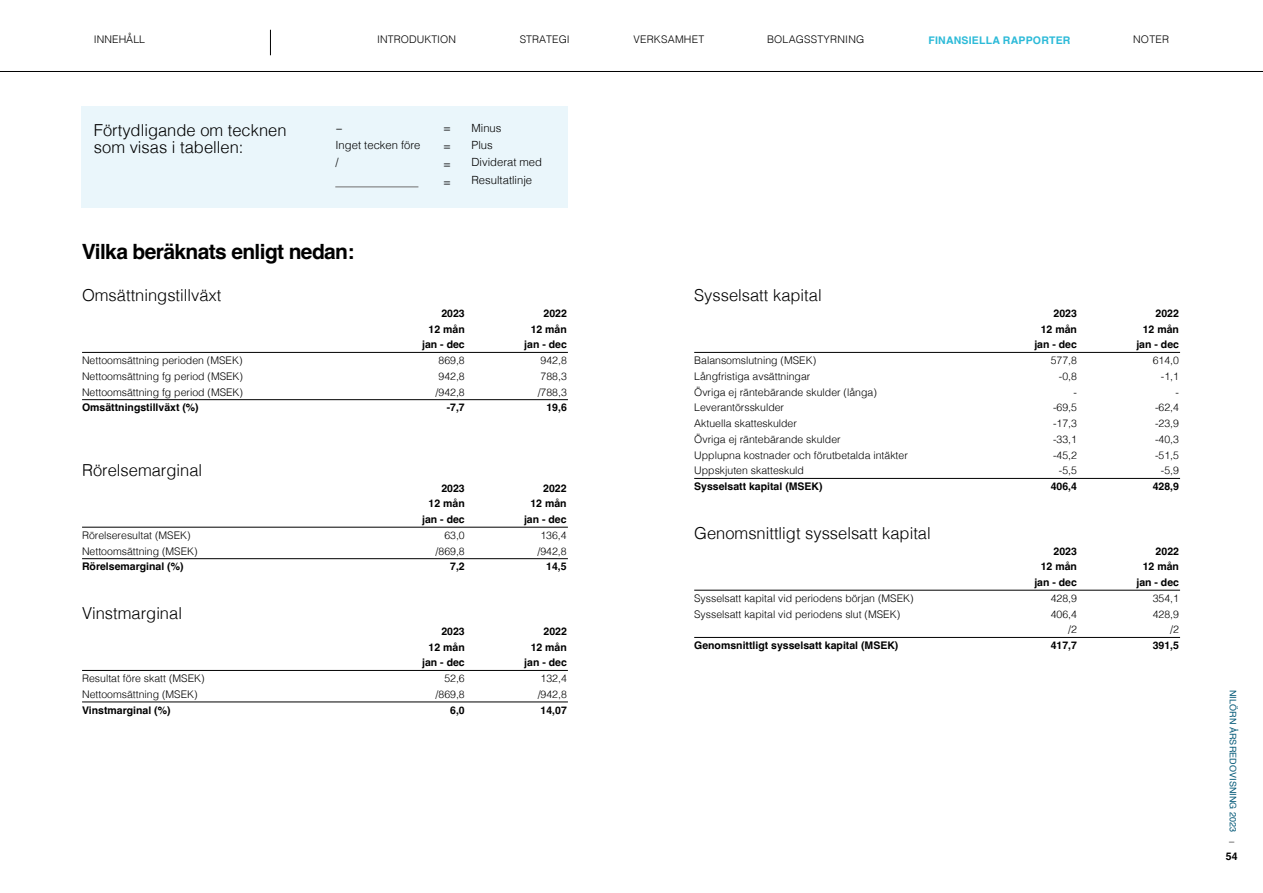
<style>
.page{position:relative;width:1263px;height:893px;background:#fff}
.page>*{position:absolute;margin:0;border:0;box-sizing:border-box;transform-origin:0 0}
.t1{font:700 21px "Helvetica";letter-spacing:-.03em;color:#000}
.t2{font:300 16.5px/17.2px "Helvetica";color:#000}
.t3{font:300 12px/18px "Helvetica";color:#000;text-align:justify}
.t4{font:300 11.25px/17.2px "Helvetica";color:#000}
.t5{font:300 10.5px "Helvetica";color:#000}
.t6{font:700 10.5px "Helvetica";color:#000}
.t7{font:300 10.5px "Helvetica";letter-spacing:.02em;color:#000}
.t8{font:700 10.5px "Helvetica";letter-spacing:.02em;color:#2cbad8}
.t9{font:9px "Helvetica";letter-spacing:.01em;color:#005776}
</style>
<div class="page">
<hr style="left:0;top:71px;width:1263px;height:1px;background:#000">
<svg style="left:270px;top:30px;width:1px;height:25px"></svg>
<hr style="left:82px;top:352px;width:486px;height:1px;background:#000">
<hr style="left:82px;top:399px;width:486px;height:1px;background:#000">
<hr style="left:82px;top:527px;width:486px;height:1px;background:#000">
<hr style="left:82px;top:558px;width:486px;height:1px;background:#000">
<hr style="left:82px;top:670px;width:486px;height:1px;background:#000">
<hr style="left:82px;top:702px;width:486px;height:1px;background:#000">
<hr style="left:694px;top:352px;width:486px;height:1px;background:#000">
<hr style="left:694px;top:478px;width:486px;height:1px;background:#000">
<hr style="left:694px;top:590px;width:486px;height:1px;background:#000">
<hr style="left:694px;top:637px;width:486px;height:1px;background:#000">
<div style="left:82px;top:106px;width:486px;height:102px;background:#eaf6fb"></div>
<hr style="left:335px;top:187px;width:83px;height:1px;background:#706f6f">
<p class="t5" style="left:94px;top:31px;width:53px">INNEHÅLL</p>
<p class="t5" style="left:377px;top:30px;width:80px">INTRODUKTION</p>
<p class="t5" style="left:520px;top:30px;width:51px">STRATEGI</p>
<p class="t7" style="left:633px;top:31px;width:72px">VERKSAMHET</p>
<p class="t7" style="left:767px;top:31px;width:99px">BOLAGSSTYRNING</p>
<p class="t8" style="left:928px;top:34px;width:144px">FINANSIELLA RAPPORTER</p>
<p class="t5" style="left:1133px;top:31px;width:37px">NOTER</p>
<h2 class="t2" style="left:94px;top:120px;width:194px">Förtydligande om tecknen som visas i tabellen:</h2>
<p class="t4" style="left:335px;top:118px;width:87px">−<br>Inget tecken före /</p>
<p class="t3" style="left:443px;top:118px;width:9px">= = = =</p>
<p class="t4" style="left:471px;top:118px;width:72px">Minus<br>Plus<br>Dividerat med<br>Resultatlinje</p>
<h1 class="t1" style="left:82px;top:238px;width:274px">Vilka beräknats enligt nedan:</h1>
<h2 class="t2" style="left:82px;top:285px;width:141px">Omsättningstillväxt</h2>
<p class="t6" style="left:441px;top:307px;width:25px">2023</p>
<p class="t6" style="left:543px;top:307px;width:25px">2022</p>
<p class="t6" style="left:429px;top:323px;width:38px">12 mån</p>
<p class="t6" style="left:531px;top:323px;width:38px">12 mån</p>
<p class="t6" style="left:422px;top:338px;width:44px">jan - dec</p>
<p class="t6" style="left:524px;top:338px;width:44px">jan - dec</p>
<p class="t5" style="left:82px;top:351px;width:162px">Nettoomsättning perioden (MSEK)</p>
<p class="t5" style="left:438px;top:351px;width:28px">869,8</p>
<p class="t5" style="left:541px;top:351px;width:28px">942,8</p>
<p class="t5" style="left:82px;top:367px;width:163px">Nettoomsättning fg period (MSEK)</p>
<p class="t5" style="left:438px;top:367px;width:28px">942,8</p>
<p class="t5" style="left:541px;top:367px;width:28px">788,3</p>
<p class="t5" style="left:82px;top:383px;width:163px">Nettoomsättning fg period (MSEK)</p>
<p class="t5" style="left:436px;top:383px;width:31px">/942,8</p>
<p class="t5" style="left:538px;top:383px;width:31px">/788,3</p>
<p class="t6" style="left:82px;top:401px;width:118px">Omsättningstillväxt (%)</p>
<p class="t6" style="left:447px;top:401px;width:20px">-7,7</p>
<p class="t6" style="left:546px;top:401px;width:22px">19,6</p>
<h2 class="t2" style="left:82px;top:460px;width:122px">Rörelsemarginal</h2>
<p class="t6" style="left:441px;top:482px;width:25px">2023</p>
<p class="t6" style="left:543px;top:482px;width:25px">2022</p>
<p class="t6" style="left:429px;top:497px;width:38px">12 mån</p>
<p class="t6" style="left:530px;top:497px;width:38px">12 mån</p>
<p class="t6" style="left:422px;top:513px;width:44px">jan - dec</p>
<p class="t6" style="left:524px;top:513px;width:44px">jan - dec</p>
<p class="t5" style="left:82px;top:526px;width:110px">Rörelseresultat (MSEK)</p>
<p class="t5" style="left:444px;top:526px;width:22px">63,0</p>
<p class="t5" style="left:540px;top:526px;width:28px">136,4</p>
<p class="t5" style="left:82px;top:542px;width:117px">Nettoomsättning (MSEK)</p>
<p class="t5" style="left:436px;top:542px;width:31px">/869,8</p>
<p class="t5" style="left:537px;top:542px;width:31px">/942,8</p>
<p class="t6" style="left:82px;top:560px;width:103px">Rörelsemarginal (%)</p>
<p class="t6" style="left:450px;top:560px;width:16px">7,2</p>
<p class="t6" style="left:546px;top:560px;width:22px">14,5</p>
<h2 class="t2" style="left:82px;top:603px;width:101px">Vinstmarginal</h2>
<p class="t6" style="left:441px;top:625px;width:25px">2023</p>
<p class="t6" style="left:543px;top:625px;width:25px">2022</p>
<p class="t6" style="left:429px;top:641px;width:38px">12 mån</p>
<p class="t6" style="left:531px;top:641px;width:38px">12 mån</p>
<p class="t6" style="left:422px;top:656px;width:44px">jan - dec</p>
<p class="t6" style="left:524px;top:656px;width:44px">jan - dec</p>
<p class="t5" style="left:82px;top:669px;width:124px">Resultat före skatt (MSEK)</p>
<p class="t5" style="left:444px;top:669px;width:22px">52,6</p>
<p class="t5" style="left:541px;top:669px;width:28px">132,4</p>
<p class="t5" style="left:82px;top:685px;width:117px">Nettoomsättning (MSEK)</p>
<p class="t5" style="left:436px;top:685px;width:31px">/869,8</p>
<p class="t5" style="left:538px;top:685px;width:31px">/942,8</p>
<p class="t6" style="left:82px;top:704px;width:90px">Vinstmarginal (%)</p>
<p class="t6" style="left:450px;top:704px;width:16px">6,0</p>
<p class="t6" style="left:541px;top:704px;width:28px">14,07</p>
<h2 class="t2" style="left:694px;top:285px;width:129px">Sysselsatt kapital</h2>
<p class="t6" style="left:1053px;top:307px;width:25px">2023</p>
<p class="t6" style="left:1155px;top:307px;width:25px">2022</p>
<p class="t6" style="left:1041px;top:323px;width:38px">12 mån</p>
<p class="t6" style="left:1143px;top:323px;width:38px">12 mån</p>
<p class="t6" style="left:1034px;top:338px;width:44px">jan - dec</p>
<p class="t6" style="left:1136px;top:338px;width:44px">jan - dec</p>
<p class="t5" style="left:694px;top:351px;width:123px">Balansomslutning (MSEK)</p>
<p class="t5" style="left:1051px;top:351px;width:28px">577,8</p>
<p class="t5" style="left:1153px;top:351px;width:28px">614,0</p>
<p class="t5" style="left:694px;top:367px;width:118px">Långfristiga avsättningar</p>
<p class="t5" style="left:1059px;top:367px;width:20px">-0,8</p>
<p class="t5" style="left:1161px;top:367px;width:20px">-1,1</p>
<p class="t5" style="left:694px;top:383px;width:184px">Övriga ej räntebärande skulder (långa)</p>
<p class="t5" style="left:1073px;top:383px;width:5px">-</p>
<p class="t5" style="left:1175px;top:383px;width:5px">-</p>
<p class="t5" style="left:694px;top:399px;width:91px">Leverantörsskulder</p>
<p class="t5" style="left:1053px;top:399px;width:25px">-69,5</p>
<p class="t5" style="left:1155px;top:399px;width:25px">-62,4</p>
<p class="t5" style="left:694px;top:414px;width:104px">Aktuella skatteskulder</p>
<p class="t5" style="left:1053px;top:414px;width:25px">-17,3</p>
<p class="t5" style="left:1155px;top:414px;width:25px">-23,9</p>
<p class="t5" style="left:694px;top:430px;width:148px">Övriga ej räntebärande skulder</p>
<p class="t5" style="left:1053px;top:430px;width:25px">-33,1</p>
<p class="t5" style="left:1155px;top:430px;width:25px">-40,3</p>
<p class="t5" style="left:694px;top:446px;width:215px">Upplupna kostnader och förutbetalda intäkter</p>
<p class="t5" style="left:1053px;top:446px;width:25px">-45,2</p>
<p class="t5" style="left:1155px;top:446px;width:25px">-51,5</p>
<p class="t5" style="left:694px;top:462px;width:111px">Uppskjuten skatteskuld</p>
<p class="t5" style="left:1059px;top:462px;width:20px">-5,5</p>
<p class="t5" style="left:1161px;top:462px;width:20px">-5,9</p>
<p class="t6" style="left:694px;top:480px;width:130px">Sysselsatt kapital (MSEK)</p>
<p class="t6" style="left:1051px;top:480px;width:28px">406,4</p>
<p class="t6" style="left:1153px;top:480px;width:28px">428,9</p>
<h2 class="t2" style="left:694px;top:523px;width:238px">Genomsnittligt sysselsatt kapital</h2>
<p class="t6" style="left:1053px;top:545px;width:25px">2023</p>
<p class="t6" style="left:1156px;top:545px;width:25px">2022</p>
<p class="t6" style="left:1041px;top:560px;width:38px">12 mån</p>
<p class="t6" style="left:1143px;top:560px;width:38px">12 mån</p>
<p class="t6" style="left:1034px;top:576px;width:44px">jan - dec</p>
<p class="t6" style="left:1136px;top:576px;width:44px">jan - dec</p>
<p class="t5" style="left:694px;top:589px;width:221px">Sysselsatt kapital vid periodens början (MSEK)</p>
<p class="t5" style="left:1051px;top:589px;width:28px">428,9</p>
<p class="t5" style="left:1153px;top:589px;width:28px">354,1</p>
<p class="t5" style="left:694px;top:605px;width:207px">Sysselsatt kapital vid periodens slut (MSEK)</p>
<p class="t5" style="left:1051px;top:605px;width:28px">406,4</p>
<p class="t5" style="left:1153px;top:605px;width:28px">428,9</p>
<p class="t5" style="left:1068px;top:621px;width:10px">/2</p>
<p class="t5" style="left:1170px;top:621px;width:10px">/2</p>
<p class="t6" style="left:694px;top:639px;width:206px">Genomsnittligt sysselsatt kapital (MSEK)</p>
<p class="t6" style="left:1051px;top:639px;width:28px">417,7</p>
<p class="t6" style="left:1153px;top:639px;width:28px">391,5</p>
<p class="t9" style="left:1240px;top:690px;width:144px;rotate:90deg">NILÖRN ÅRSREDOVISNING 2023</p>
<p class="t5" style="left:1229px;top:828px;width:7px">_</p>
<p class="t6" style="left:1226px;top:850px;width:13px">54</p>
</div>
